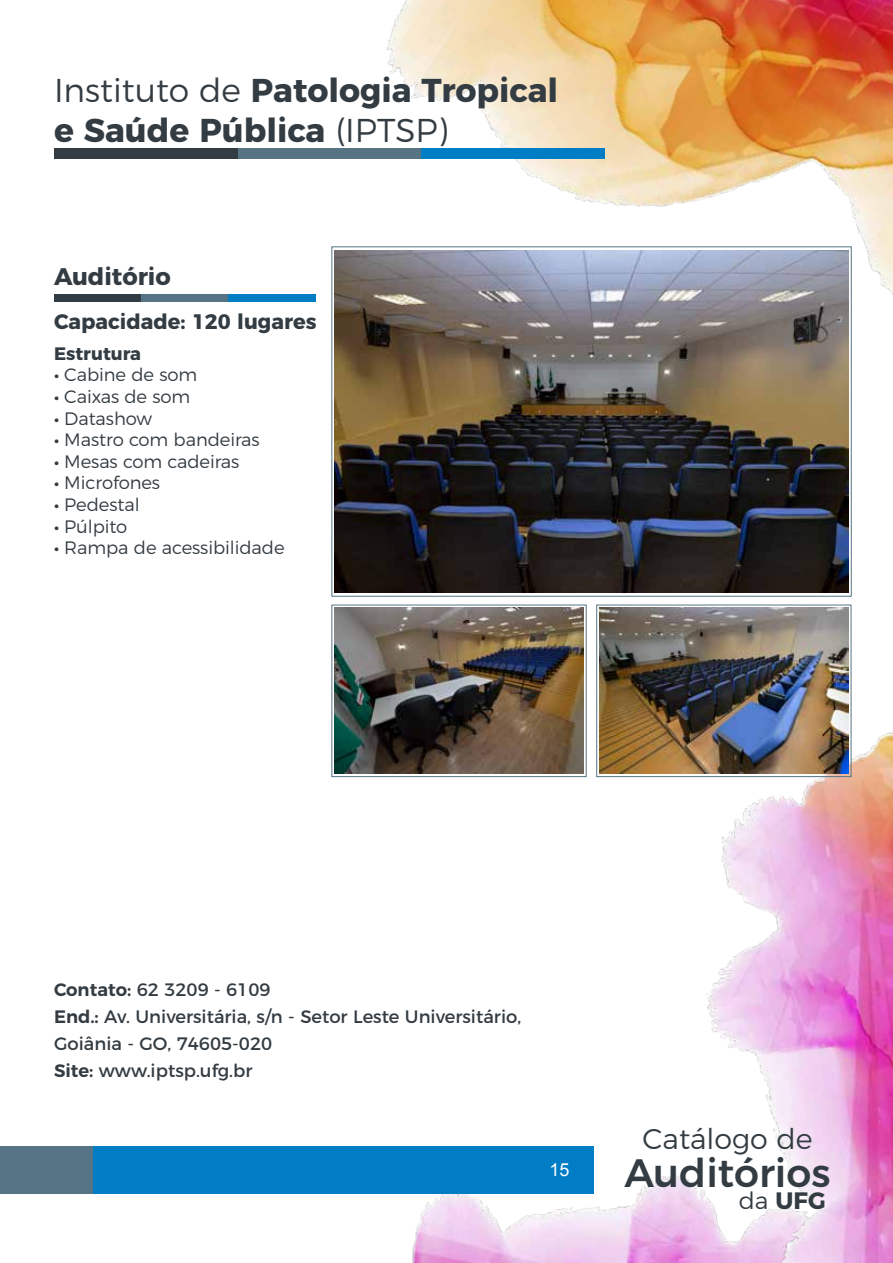
<style>
.page{position:relative;width:893px;height:1263px;background:#fff}
.page>*{position:absolute;margin:0;border:0;box-sizing:border-box;transform-origin:0 0}
.t1{font:500 39.6px "Montserrat";color:#333c42}
.t2{font:700 33px/39.6px "Montserrat";color:#333c42}
.t3{font:300 28.5px "Montserrat";color:#333c42}
.t4{font:700 24px "Montserrat";color:#333c42}
.t5{font:700 23.7px "Montserrat";color:#333c42}
.t6{font:700 21px "Montserrat";color:#333c42}
.t7{font:300 18px "Montserrat";letter-spacing:-.005em;color:#333c42}
.t8{font:18px/27px "Montserrat";color:#333c42}
.t9{font:700 18px "Montserrat";color:#333c42}
.t10{font:18px "Arial";color:#fff}
.s1{font-weight:300}
.s2{font-family:"Myriad Pro";font-weight:400}
.s3{font-weight:600}
</style>
<div class="page">
<img style="left:412px;top:1146px;width:207px;height:117px">
<img style="left:619px;top:553px;width:274px;height:710px">
<div style="left:0;top:1146px;width:94px;height:48px;background:#567483"></div>
<div style="left:93px;top:1146px;width:500px;height:48px;background:#007dc5"></div>
<img style="left:331px;top:0;width:562px;height:490px">
<img style="left:334px;top:250px;width:515px;height:343px">
<img style="left:334px;top:608px;width:250px;height:166px">
<img style="left:599px;top:608px;width:250px;height:166px">
<div style="left:332px;top:605px;width:254px;height:172px;border:1px solid #567483"></div>
<div style="left:596px;top:605px;width:255px;height:172px;border:1px solid #567483"></div>
<div style="left:54px;top:294px;width:87px;height:8px;background:#333c42"></div>
<div style="left:141px;top:294px;width:88px;height:8px;background:#567483"></div>
<div style="left:229px;top:294px;width:87px;height:8px;background:#007dc5"></div>
<div style="left:54px;top:148px;width:184px;height:11px;background:#333c42"></div>
<div style="left:238px;top:148px;width:184px;height:11px;background:#567483"></div>
<div style="left:421px;top:148px;width:184px;height:11px;background:#007dc5"></div>
<h2 class="t2" style="left:54px;top:68px;width:506px"><span class="s1">Instituto de</span> Patologia Tropical e Saúde Pública <span class="s1">(IPTSP)</span></h2>
<h3 class="t4" style="left:54px;top:257px;width:118px">Auditório</h3>
<p class="t6" style="left:54px;top:304px;width:264px">Capacidade: 120 lugares</p>
<p class="t9" style="left:54px;top:339px;width:89px">Estrutura</p>
<p class="t7" style="left:54px;top:361px;width:145px"><span class="s2">•</span> Cabine de som</p>
<p class="t7" style="left:54px;top:382px;width:138px"><span class="s2">•</span> Caixas de som</p>
<p class="t7" style="left:54px;top:404px;width:100px"><span class="s2">•</span> Datashow</p>
<p class="t7" style="left:54px;top:426px;width:207px"><span class="s2">•</span> Mastro com bandeiras</p>
<p class="t7" style="left:54px;top:447px;width:187px"><span class="s2">•</span> Mesas com cadeiras</p>
<p class="t7" style="left:54px;top:469px;width:108px"><span class="s2">•</span> Microfones</p>
<p class="t7" style="left:54px;top:490px;width:87px"><span class="s2">•</span> Pedestal</p>
<p class="t7" style="left:54px;top:512px;width:75px"><span class="s2">•</span> Púlpito</p>
<p class="t7" style="left:54px;top:534px;width:232px"><span class="s2">•</span> Rampa de acessibilidade</p>
<p class="t8" style="left:54px;top:974px;width:469px"><span class="s3">Contato:</span> 62 3209 - 6109<br><span class="s3">End.:</span> Av. Universitária, s/n - Setor Leste Universitário,<br>Goiânia - GO, 74605-020<br><span class="s3">Site:</span> www.iptsp.ufg.br</p>
<p class="t10" style="left:549px;top:1158px;width:22px">15</p>
<h3 class="t3" style="left:643px;top:1116px;width:172px">Catálogo de</h3>
<h3 class="t5" style="left:739px;top:1181px;width:88px"><span class="s1">da</span> UFG</h3>
<h1 class="t1" style="left:625px;top:1141px;width:207px">Auditórios</h1>
</div>
